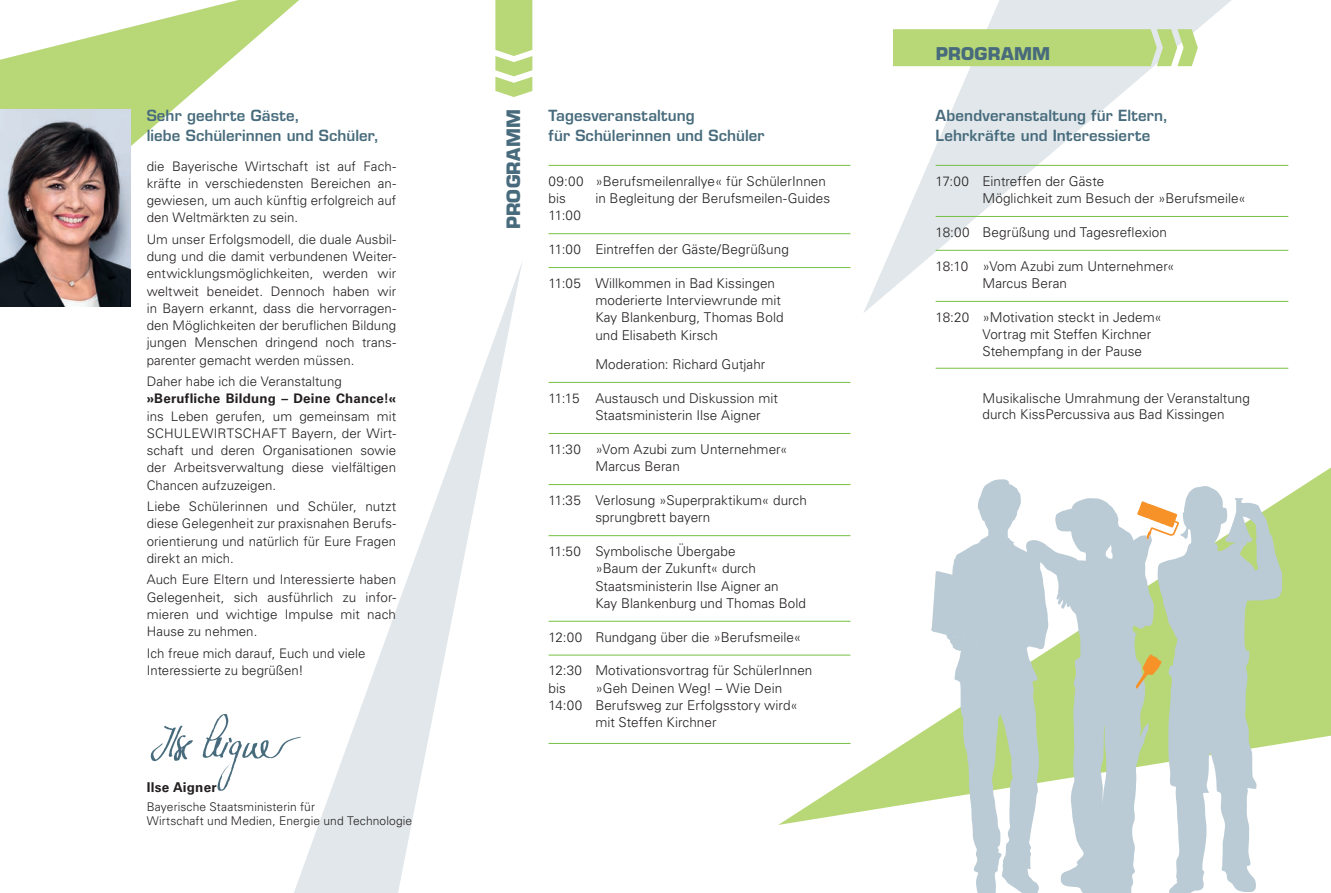
<style>
.page{position:relative;width:1331px;height:893px;background:#fff}
.page>*{position:absolute;margin:0;border:0;box-sizing:border-box;transform-origin:0 0}
.t1{font:700 18px "Eurostile";letter-spacing:.015em;color:#476b7c}
.t2{font:700 17.1px "Eurostile";letter-spacing:.015em;color:#476b7c}
.t3{font:600 15px/19.5px "Eurostile";letter-spacing:.01em;color:#476b7c}
.t4{font:300 13.5px/17.2px "Univers LT";letter-spacing:.005em;color:#231f20}
.t5{font:700 13.5px "Univers LT";letter-spacing:.015em;color:#231f20}
.t6{font:300 13.2px/17.2px "Univers LT";letter-spacing:.005em;color:#231f20;text-align:justify}
.t7{font:700 13.2px "Univers LT";letter-spacing:.02em;color:#231f20}
.t8{font:300 12px/14.4px "Univers LT";letter-spacing:.01em;color:#231f20}
</style>
<div class="page">
<svg style="left:864px;top:0;width:368px;height:313px"></svg>
<svg style="left:294px;top:263px;width:228px;height:630px"></svg>
<svg style="left:778px;top:467px;width:553px;height:358px"></svg>
<svg style="left:0;top:0;width:299px;height:146px"></svg>
<svg style="left:1154px;top:501px;width:3px;height:40px"></svg>
<svg style="left:946px;top:479px;width:208px;height:414px;fill:#bacbd5"></svg>
<svg style="left:1157px;top:485px;width:125px;height:408px;fill:#bacbd5"></svg>
<svg style="left:1136px;top:654px;width:26px;height:34px"></svg>
<svg style="left:1139px;top:722px;width:10px;height:17px"></svg>
<svg style="left:1185px;top:498px;width:86px;height:92px;background:#c0d1d0"></svg>
<svg style="left:930px;top:536px;width:84px;height:115px"></svg>
<svg style="left:495px;top:0;width:37px;height:97px;background:#c3dd8d"></svg>
<svg style="left:893px;top:29px;width:305px;height:37px;background:#bbd87e"></svg>
<hr style="left:549px;top:165px;width:301px;height:1px;background:#76c043">
<hr style="left:549px;top:233px;width:301px;height:1px;background:#76c043">
<hr style="left:549px;top:267px;width:301px;height:1px;background:#76c043">
<hr style="left:549px;top:382px;width:301px;height:1px;background:#76c043">
<hr style="left:549px;top:433px;width:301px;height:1px;background:#76c043">
<hr style="left:549px;top:484px;width:301px;height:1px;background:#76c043">
<hr style="left:549px;top:535px;width:301px;height:1px;background:#76c043">
<hr style="left:549px;top:621px;width:301px;height:1px;background:#76c043">
<hr style="left:549px;top:655px;width:301px;height:1px;background:#76c043">
<hr style="left:549px;top:743px;width:301px;height:1px;background:#76c043">
<hr style="left:936px;top:165px;width:352px;height:1px;background:#76c043">
<hr style="left:936px;top:216px;width:352px;height:1px;background:#76c043">
<hr style="left:936px;top:250px;width:352px;height:1px;background:#76c043">
<hr style="left:936px;top:301px;width:352px;height:1px;background:#76c043">
<hr style="left:936px;top:368px;width:352px;height:1px;background:#76c043">
<img style="left:0;top:109px;width:131px;height:197px">
<img style="left:150px;top:709px;width:153px;height:84px">
<p class="t3" style="left:147px;top:106px;width:234px">Sehr geehrte Gäste,<br>liebe Schülerinnen und Schüler,</p>
<p class="t6" style="left:147px;top:157px;width:251px">die Bayerische Wirtschaft ist auf Fach&shy;kräfte in verschiedensten Bereichen an&shy;gewiesen, um auch künftig erfolgreich auf den Weltmärkten zu sein.</p>
<p class="t6" style="left:147px;top:231px;width:251px">Um unser Erfolgsmodell, die duale Ausbil&shy;dung und die damit verbundenen Weiter&shy;entwicklungsmöglichkeiten, werden wir weltweit beneidet. Dennoch haben wir in Bayern erkannt, dass die hervorragen&shy;den Möglichkeiten der beruflichen Bildung jungen Menschen dringend noch trans&shy;parenter gemacht werden müssen.</p>
<p class="t6" style="left:147px;top:373px;width:197px">Daher habe ich die Veranstaltung</p>
<p class="t7" style="left:147px;top:391px;width:251px">»Berufliche Bildung – Deine Chance!«</p>
<p class="t6" style="left:147px;top:407px;width:251px">ins Leben gerufen, um gemeinsam mit SCHULEWIRTSCHAFT Bayern, der Wirt&shy;schaft und deren Organisationen sowie der Arbeitsverwaltung diese vielfältigen Chancen aufzuzeigen.</p>
<p class="t6" style="left:147px;top:498px;width:251px">Liebe Schülerinnen und Schüler, nutzt diese Gelegenheit zur praxisnahen Berufs&shy;orientierung und natürlich für Eure Fragen direkt an mich.</p>
<p class="t6" style="left:147px;top:571px;width:251px">Auch Eure Eltern und Interessierte haben Gelegenheit, sich ausführlich zu infor&shy;mieren und wichtige Impulse mit nach Hause zu nehmen.</p>
<p class="t6" style="left:147px;top:644px;width:220px">Ich freue mich darauf, Euch und viele<br>Interessierte zu begrüßen!</p>
<p class="t5" style="left:147px;top:779px;width:72px">Ilse Aigner</p>
<p class="t8" style="left:147px;top:799px;width:267px">Bayerische Staatsministerin für<br>Wirtschaft und Medien, Energie und Technologie</p>
<h1 class="t1" style="left:502px;top:229px;width:122px;rotate:-90deg">PROGRAMM</h1>
<p class="t3" style="left:549px;top:106px;width:218px">Tagesveranstaltung<br>für Schülerinnen und Schüler</p>
<p class="t4" style="left:549px;top:172px;width:279px">09:00 »Berufsmeilenrallye« für SchülerInnen bis</p>
<p class="t4" style="left:595px;top:190px;width:236px">in Begleitung der Berufsmeilen-Guides</p>
<p class="t4" style="left:549px;top:207px;width:34px">11:00</p>
<p class="t4" style="left:549px;top:241px;width:242px">11:00 Eintreffen der Gäste/Begrüßung</p>
<p class="t4" style="left:595px;top:274px;width:190px;text-indent:-47px">11:05 Willkommen in Bad Kissingen moderierte Interviewrunde mit<br>Kay Blankenburg, Thomas Bold und Elisabeth Kirsch</p>
<p class="t4" style="left:595px;top:356px;width:172px">Moderation: Richard Gutjahr</p>
<p class="t4" style="left:595px;top:389px;width:184px;text-indent:-47px">11:15 Austausch und Diskussion mit<br>Staatsministerin Ilse Aigner</p>
<p class="t4" style="left:595px;top:440px;width:194px;text-indent:-47px">11:30 »Vom Azubi zum Unternehmer«<br>Marcus Beran</p>
<p class="t4" style="left:595px;top:492px;width:213px;text-indent:-47px">11:35 Verlosung »Superpraktikum« durch sprungbrett bayern</p>
<p class="t4" style="left:595px;top:543px;width:212px;text-indent:-47px">11:50 Symbolische Übergabe<br>»Baum der Zukunft« durch<br>Staatsministerin Ilse Aigner an<br>Kay Blankenburg und Thomas Bold</p>
<p class="t4" style="left:549px;top:628px;width:254px">12:00 Rundgang über die »Berufsmeile«</p>
<p class="t4" style="left:549px;top:662px;width:265px">12:30 Motivationsvortrag für SchülerInnen bis</p>
<p class="t4" style="left:595px;top:679px;width:188px">»Geh Deinen Weg! – Wie Dein</p>
<p class="t4" style="left:549px;top:697px;width:251px">14:00 Berufsweg zur Erfolgsstory wird«</p>
<p class="t4" style="left:595px;top:714px;width:123px">mit Steffen Kirchner</p>
<p class="t2" style="left:936px;top:43px;width:116px">PROGRAMM</p>
<p class="t3" style="left:936px;top:106px;width:234px">Abendveranstaltung für Eltern,<br>Lehrkräfte und Interessierte</p>
<p class="t4" style="left:982px;top:172px;width:265px;text-indent:-47px">17:00 Eintreffen der Gäste<br>Möglichkeit zum Besuch der »Berufsmeile«</p>
<p class="t4" style="left:936px;top:223px;width:233px">18:00 Begrüßung und Tagesreflexion</p>
<p class="t4" style="left:982px;top:257px;width:194px;text-indent:-47px">18:10 »Vom Azubi zum Unternehmer«<br>Marcus Beran</p>
<p class="t4" style="left:982px;top:308px;width:181px;text-indent:-47px">18:20 »Motivation steckt in Jedem«<br>Vortrag mit Steffen Kirchner<br>Stehempfang in der Pause</p>
<p class="t4" style="left:982px;top:390px;width:269px;line-height:16.5px">Musikalische Umrahmung der Veranstaltung durch KissPercussiva aus Bad Kissingen</p>
</div>
